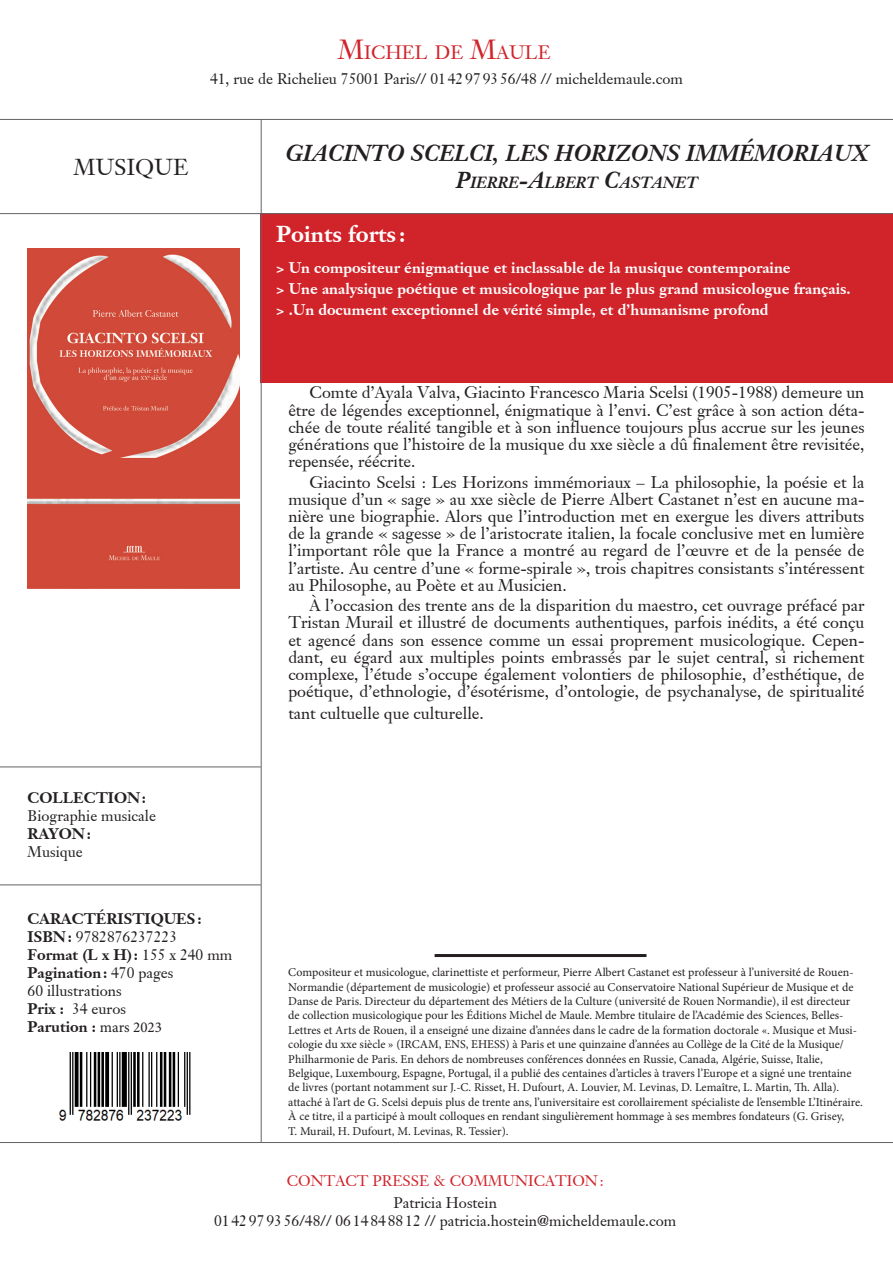
<style>
.page{position:relative;width:893px;height:1263px;background:#fff}
.page>*{position:absolute;margin:0;border:0;box-sizing:border-box;transform-origin:0 0}
.t1{font:italic 700 22.5px "Janson S Si";color:#231f20}
.t2{font:700 22.5px "Janson S Si";color:#fff}
.t3{font:22.5px "Janson S Si";color:#231f20}
.t4{font:18.9px "Janson S Si";color:#d1232a}
.t5{font:16.5px/17.2px "Janson S Si";color:#231f20;text-align:justify}
.t6{font:italic 700 15.75px "Janson S Si";color:#231f20}
.t7{font:700 15px/20.7px "Janson S Si";color:#fff}
.t8{font:15px/18px "Janson S Si";color:#231f20;text-align:center}
.t9{font:700 15px/18px "Janson S Si";color:#231f20}
.t10{font:15px "Janson S Si";color:#d1232a}
.t11{font:12px/14.4px "Minion Pro";color:#231f20}
.s1{font-size:27px}
.s2{font-size:22.5px}
.s3{font-weight:400}
.s4{font-family:"Minion Pro";font-weight:400}
</style>
<div class="page">
<div style="left:261px;top:214px;width:632px;height:169px;background:#d1232a"></div>
<hr style="left:0;top:213px;width:893px;height:1px;background:#636366">
<hr style="left:0;top:766px;width:261px;height:1px;background:#636366">
<hr style="left:0;top:884px;width:261px;height:1px;background:#636366">
<hr style="left:0;top:1142px;width:893px;height:1px;background:#636366">
<hr style="left:0;top:119px;width:893px;height:1px;background:#636366">
<hr style="left:261px;top:119px;width:1px;height:1023px;background:#636366">
<img style="left:58px;top:1052px;width:133px;height:69px">
<img style="left:28px;top:249px;width:212px;height:340px">
<hr style="left:435px;top:954px;width:211px;height:3px;background:#231f20">
<h1 class="t3" style="left:74px;top:152px;width:116px">MUSIQUE</h1>
<p class="t4" style="left:338px;top:40px;width:214px"><span class="s1">M</span>ICHEL DE <span class="s1">M</span>AULE</p>
<p class="t8" style="left:210px;top:69px;width:474px">41, rue de Richelieu 75001 Paris// 01 42 97 93 56/48 // micheldemaule.com</p>
<h1 class="t1" style="left:285px;top:139px;width:585px">GIACINTO SCELCI, LES HORIZONS IMMÉMORIAUX</h1>
<p class="t6" style="left:456px;top:173px;width:243px"><span class="s2">P</span>IERRE<span class="s2">-A</span>LBERT <span class="s2">C</span>ASTANET</p>
<h1 class="t2" style="left:276px;top:220px;width:131px">Points forts :</h1>
<p class="t7" style="left:276px;top:258px;width:576px">&gt; Un compositeur énigmatique et inclassable de la musique contemporaine<br>&gt; Une analysique poétique et musicologique par le plus grand musicologue français. &gt; .Un document exceptionnel de vérité simple, et d’humanisme profond</p>
<p class="t5" style="left:288px;top:384px;width:578px;text-indent:21px">Comte d’Ayala Valva, Giacinto Francesco Maria Scelsi (1905-1988) demeure un être de légendes exceptionnel, énigmatique à l’envi. C’est grâce à son action déta&shy;chée de toute réalité tangible et à son influence toujours plus accrue sur les jeunes générations que l’histoire de la musique du xxe siècle a dû finalement être revisitée, repensée, réécrite.</p>
<p class="t5" style="left:288px;top:473px;width:578px;text-indent:21px">Giacinto Scelsi : Les Horizons immémoriaux – La philosophie, la poésie et la musique d’un « sage » au xxe siècle de Pierre Albert Castanet n’est en aucune ma&shy;nière une biographie. Alors que l’introduction met en exergue les divers attributs de la grande « sagesse » de l’aristocrate italien, la focale conclusive met en lumière l’important rôle que la France a montré au regard de l’œuvre et de la pensée de l’artiste. Au centre d’une « forme-spirale », trois chapitres consistants s’intéressent au Philosophe, au Poète et au Musicien.</p>
<p class="t5" style="left:288px;top:597px;width:578px;text-indent:21px">À l’occasion des trente ans de la disparition du maestro, cet ouvrage préfacé par Tristan Murail et illustré de documents authentiques, parfois inédits, a été conçu et agencé dans son essence comme un essai proprement musicologique. Cepen&shy;dant, eu égard aux multiples points embrassés par le sujet central, si richement complexe, l’étude s’occupe également volontiers de philosophie, d’esthétique, de poétique, d’ethnologie, d’ésotérisme, d’ontologie, de psychanalyse, de spiritualité</p>
<p class="t5" style="left:288px;top:704px;width:197px">tant cultuelle que culturelle.</p>
<p class="t9" style="left:28px;top:788px;width:120px">COLLECTION :</p>
<p class="t8" style="left:28px;top:806px;width:130px">Biographie musicale</p>
<p class="t9" style="left:28px;top:824px;width:65px">RAYON :</p>
<p class="t8" style="left:28px;top:842px;width:57px">Musique</p>
<p class="t9" style="left:28px;top:910px;width:206px">CARACTÉRISTIQUES :<br>ISBN : <span class="s3">9782876237223<br></span>Format (L x H) : <span class="s3">155 x 240 mm<br></span>Pagination : <span class="s3">470 pages<br>60 illustrations<br></span>Prix : <span class="s3">34 euros<br></span>Parution : <span class="s4">mars 2023</span></p>
<p class="t11" style="left:288px;top:965px;width:570px">Compositeur et musicologue, clarinettiste et performeur, Pierre Albert Castanet est professeur à l’université de Rouen-Normandie (département de musicologie) et professeur associé au Conservatoire National Supérieur de Musique et de Danse de Paris. Directeur du département des Métiers de la Culture (université de Rouen Normandie), il est directeur de collection musicologique pour les Éditions Michel de Maule. Membre titulaire de l’Académie des Sciences, Belles-Lettres et Arts de Rouen, il a enseigné une dizaine d’années dans le cadre de la formation doctorale «. Musique et Musi&shy;cologie du xxe siècle » (IRCAM, ENS, EHESS) à Paris et une quinzaine d’années au Collège de la Cité de la Musique/ Philharmonie de Paris. En dehors de nombreuses conférences données en Russie, Canada, Algérie, Suisse, Italie, Belgique, Luxembourg, Espagne, Portugal, il a publié des centaines d’articles à travers l’Europe et a signé une trentaine de livres (portant notamment sur J.-C. Risset, H. Dufourt, A. Louvier, M. Levinas, D. Lemaître, L. Martin,</p>
<p class="t11" style="left:288px;top:1080px;width:576px;text-indent:519px">. Alla). attaché à l’art de G. Scelsi depuis plus de trente ans, l’universitaire est corollairement spécialiste de l’ensemble L’Itinéraire.<br>À ce titre, il a participé à moult colloques en rendant singulièrement hommage à ses membres fondateurs (G. Grisey,<br>T. Murail, H. Dufourt, M. Levinas, R. Tessier).</p>
<p class="t10" style="left:287px;top:1171px;width:318px">CONTACT PRESSE &amp; COMMUNICATION :</p>
<p class="t8" style="left:214px;top:1194px;width:464px">Patricia Hostein<br>01 42 97 93 56/48// 06 14 84 88 12 // patricia.hostein@micheldemaule.com</p>
</div>
